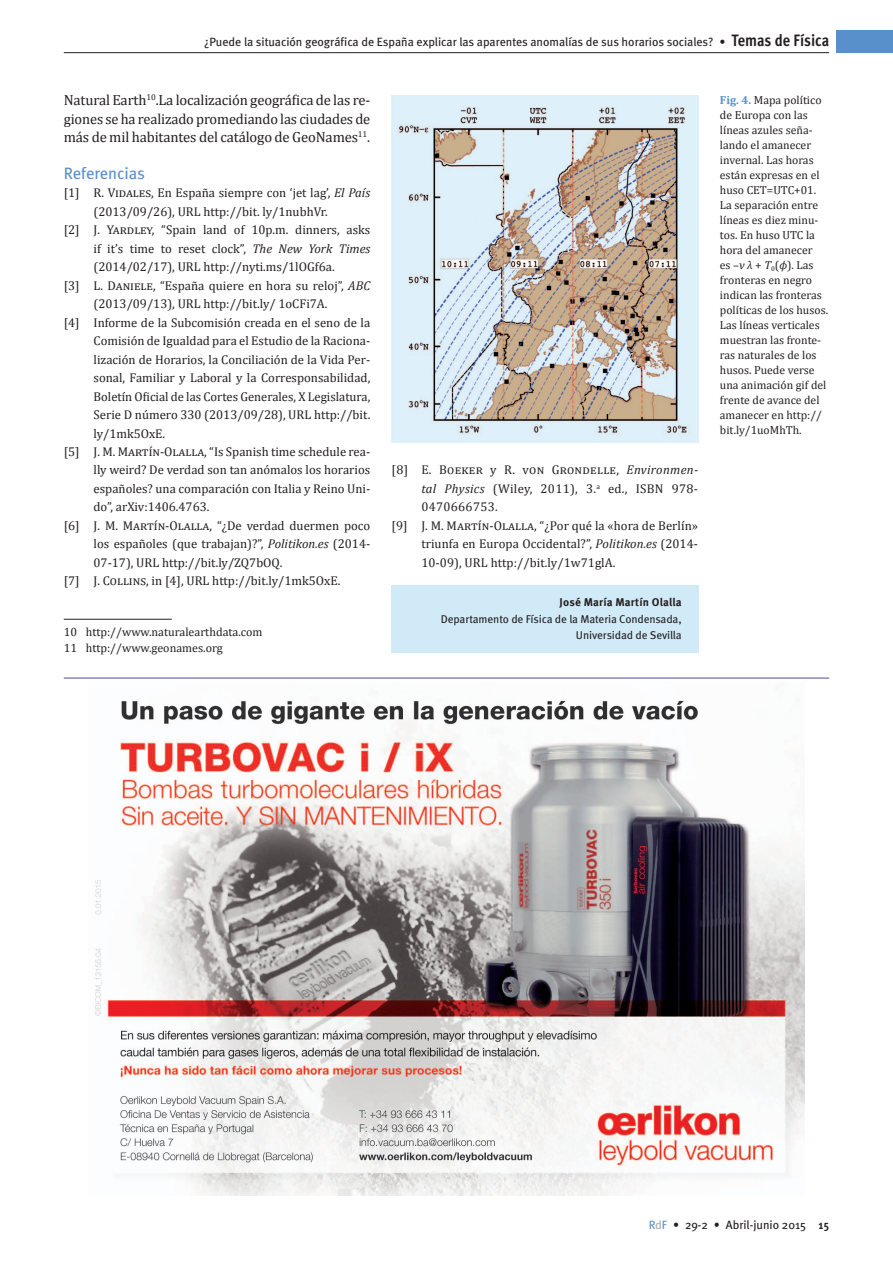
<style>
.page{position:relative;width:893px;height:1263px;background:#fff}
.page>*{position:absolute;margin:0;border:0;box-sizing:border-box;transform-origin:0 0}
.Epígrafe_1{font:16.5px "Meta";letter-spacing:-.005em;color:#5990cb}
.Cuerpo_de_texto_inic{font:14.7px/18.5px "Cambria";letter-spacing:-.01em;color:#231f20;text-align:justify}
.Bibliografía{font:12.75px/18.5px "Cambria";color:#231f20;text-align:justify}
.t1{font:12px "Meta";color:#231f20}
.Notas{font:12px "Cambria";color:#231f20}
.Pie{font:11.7px/15px "Cambria";color:#231f20}
.autores_al_final{font:11.25px/16.5px "Meta Pro";letter-spacing:-.01em;color:#231f20;text-align:right}
.autores_al_final-2{font:700 11.25px "Meta Pro";letter-spacing:.015em;color:#231f20}
.s1{font-family:"Meta Cond";font-weight:700;font-size:16.5px}
.s2{font-style:italic}
.s3{font-weight:700;color:#5990cb}
.s4{color:#5990cb}
.s5{color:#a8a9ad}
.s6{font-family:"Meta Cond";font-weight:700}
</style>
<div class="page">
<hr style="left:64px;top:52px;width:765px;height:1px;background:#231f20">
<div style="left:836px;top:31px;width:57px;height:22px;background:#5990cb"></div>
<hr style="left:64px;top:619px;width:108px;height:1px;background:#231f20">
<img style="left:392px;top:95px;width:307px;height:347px">
<div style="left:392px;top:585px;width:307px;height:67px;background:#d1eaf8"></div>
<hr style="left:64px;top:678px;width:765px;height:1px;background:#57479d">
<img style="left:95px;top:700px;width:710px;height:495px">
<p class="t1" style="left:204px;top:35px;width:626px">¿Puede la situación geográfica de España explicar las aparentes anomalías de sus horarios sociales? • <span class="s1">Temas de Física</span></p>
<p class="Cuerpo_de_texto_inic" style="left:64px;top:91px;width:308px">Natural Earth<sup>10</sup>.La localización geográfica de las re&shy;giones se ha realizado promediando las ciudades de más de mil habitantes del catálogo de GeoNames<sup>11</sup>.</p>
<p class="Epígrafe_1" style="left:64px;top:163px;width:83px">Referencias</p>
<p class="Bibliografía" style="left:94px;top:184px;width:278px;text-indent:-30px">[1] R. Vidales, En España siempre con ‘jet lag’, <span class="s2">El País </span>(2013/09/26), URL http://bit. ly/1nubhVr.</p>
<p class="Bibliografía" style="left:94px;top:221px;width:278px;text-indent:-30px">[2] J. Yardley, “Spain land of 10p.m. dinners, asks if it’s time to reset clock”, <span class="s2">The New York Times </span>(2014/02/17), URL http://nyti.ms/1lOGf6a.</p>
<p class="Bibliografía" style="left:94px;top:276px;width:278px;text-indent:-30px">[3] L. Daniele, “España quiere en hora su reloj”, <span class="s2">ABC </span>(2013/09/13), URL http://bit.ly/ 1oCFi7A.</p>
<p class="Bibliografía" style="left:94px;top:313px;width:278px;text-indent:-30px">[4] Informe de la Subcomisión creada en el seno de la Comisión de Igualdad para el Estudio de la Raciona&shy;lización de Horarios, la Conciliación de la Vida Per&shy;sonal, Familiar y Laboral y la Corresponsabilidad, Boletín Oficial de las Cortes Generales, X Legislatura, Serie D número 330 (2013/09/28), URL http://bit. ly/1mk5OxE.</p>
<p class="Bibliografía" style="left:94px;top:442px;width:278px;text-indent:-30px">[5] J. M. Martín-Olalla, “Is Spanish time schedule rea&shy;lly weird? De verdad son tan anómalos los horarios españoles? una comparación con Italia y Reino Uni&shy;do”, arXiv:1406.4763.</p>
<p class="Bibliografía" style="left:94px;top:516px;width:278px;text-indent:-30px">[6] J. M. Martín-Olalla, “¿De verdad duermen poco los españoles (que trabajan)?”, <span class="s2">Politikon.es</span> (2014- 07-17), URL http://bit.ly/ZQ7bOQ.</p>
<p class="Bibliografía" style="left:64px;top:572px;width:278px">[7] J. Collins, in [4], URL http://bit.ly/1mk5OxE.</p>
<p class="Notas" style="left:64px;top:624px;width:200px">10 http://www.naturalearthdata.com</p>
<p class="Notas" style="left:64px;top:641px;width:161px">11 http://www.geonames.org</p>
<p class="Bibliografía" style="left:421px;top:461px;width:278px;text-indent:-30px">[8] E. Boeker y R. von Grondelle, <span class="s2">Environmen&shy;tal Physics</span> (Wiley, 2011), 3.<sup>a</sup> ed., ISBN 978- 0470666753.</p>
<p class="Bibliografía" style="left:421px;top:516px;width:278px;text-indent:-30px">[9] J. M. Martín-Olalla, “¿Por qué la «hora de Berlín» triunfa en Europa Occidental?”, <span class="s2">Politikon.es</span> (2014- 10-09), URL http://bit.ly/1w71glA.</p>
<p class="autores_al_final-2" style="left:560px;top:595px;width:124px">José María Martín Olalla</p>
<p class="autores_al_final" style="left:441px;top:611px;width:242px">Departamento de Física de la Materia Condensada,<br>Universidad de Sevilla</p>
<p class="Pie" style="left:720px;top:93px;width:110px"><span class="s3">Fig. 4.</span> Mapa político de Europa con las líneas azules seña&shy;lando el amanecer invernal. Las horas están expresas en el huso CET=UTC+01.<br>La separación entre líneas es diez minu&shy;tos. En huso UTC la hora del amanecer<br>es –<span class="s2">ν λ</span> + <span class="s2">T</span><sub>0</sub>(<span class="s2">ϕ</span>). Las fronteras en negro indican las fronteras políticas de los husos.<br>Las líneas verticales muestran las fronte&shy;ras naturales de los husos. Puede verse una animación gif del frente de avance del amanecer en http:// bit.ly/1uoMhTh.</p>
<p class="t1" style="left:649px;top:1218px;width:182px"><span class="s4">R</span><span class="s5">d</span><span class="s4">F</span> • 29-2 • Abril-junio 2015 <span class="s6">15</span></p>
</div>
